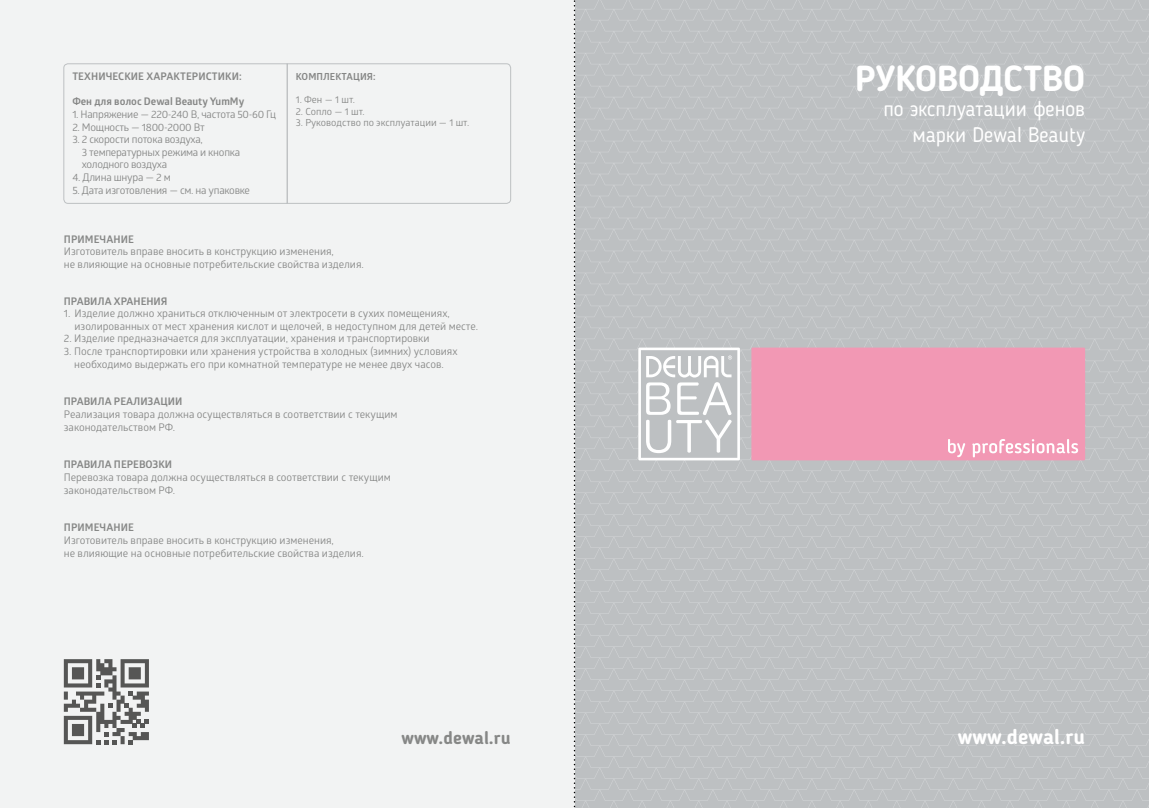
<style>
.page{position:relative;width:1149px;height:808px;background:#fff}
.page>*{position:absolute;margin:0;border:0;box-sizing:border-box;transform-origin:0 0}
.t1{font:700 36px "Blogger Sans";color:#fff}
.t2{font:21px/25.2px "Blogger Sans";color:#fff;text-align:right}
.t3{font:700 21px "Blogger Sans";color:#fff}
.t4{font:700 18px "Blogger Sans";color:#868786}
.t5{font:10.5px/12.6px "Glober";color:#868786}
.t6{font:10.5px/12.6px "Glober";letter-spacing:-.025em;color:#868786}
.t7{font:700 10.5px "Glober";letter-spacing:.01em;color:#868786}
.t8{font:9.75px "Glober";color:#868786}
.t9{font:700 9.75px "Glober";letter-spacing:.01em;color:#868786}
</style>
<div class="page">
<div style="left:575px;top:0;width:573px;height:405px;background:#bdc0c2"></div>
<svg style="left:575px;top:405px;width:573px;height:403px;background:#bec1c3"></svg>
<div style="left:0;top:0;width:574px;height:808px;background:#f2f3f3"></div>
<svg style="left:63px;top:63px;width:448px;height:141px"></svg>
<svg style="left:64px;top:659px;width:85px;height:85px"></svg>
<div style="left:751px;top:348px;width:333px;height:112px;background:#f298b4"></div>
<svg style="left:948px;top:439px;width:129px;height:18px"></svg>
<svg style="left:638px;top:348px;width:101px;height:112px"></svg>
<svg style="left:573px;top:0;width:2px;height:808px"></svg>
<p class="t7" style="left:72px;top:69px;width:171px">Технические характеристики:</p>
<p class="t7" style="left:72px;top:94px;width:173px">Фен для волос Dewal Beauty YumMy</p>
<p class="t6" style="left:72px;top:108px;width:205px">1. Напряжение — 220-240 B, частота 50-60 Гц</p>
<p class="t6" style="left:72px;top:120px;width:134px">2. Мощность — 1800-2000 Вт</p>
<p class="t6" style="left:82px;top:133px;width:160px;text-indent:-10px">3. 2 скорости потока воздуха,<br>3 температурных режима и кнопка холодного воздуха</p>
<p class="t6" style="left:72px;top:171px;width:100px">4. Длина шнура — 2 м</p>
<p class="t6" style="left:72px;top:183px;width:179px">5. Дата изготовления — см. на упаковке</p>
<p class="t9" style="left:296px;top:69px;width:81px">Комплектация:</p>
<p class="t8" style="left:296px;top:93px;width:61px">1. Фен — 1 шт.</p>
<p class="t8" style="left:296px;top:104px;width:71px">2. Сопло — 1 шт.</p>
<p class="t8" style="left:296px;top:116px;width:175px">3. Руководство по эксплуатации — 1 шт.</p>
<p class="t7" style="left:64px;top:232px;width:72px">Примечание</p>
<p class="t5" style="left:64px;top:245px;width:301px">Изготовитель вправе вносить в конструкцию изменения,<br>не влияющие на основные потребительские свойства изделия.</p>
<p class="t7" style="left:64px;top:294px;width:8px">ПРА</p>
<p class="t7" style="left:84px;top:294px;width:15px">ВИЛА</p>
<p class="t7" style="left:114px;top:294px;width:8px">ХРАНЕНИЯ</p>
<p class="t5" style="left:74px;top:307px;width:405px;text-indent:-11px">1. Изделие должно храниться отключенным от электросети в сухих помещениях, изолированных от мест хранения кислот и щелочей, в недоступном для детей месте.</p>
<p class="t5" style="left:64px;top:332px;width:367px">2. Изделие предназначается для эксплуатации, хранения и транспортировки</p>
<p class="t5" style="left:64px;top:345px;width:395px;text-align:center">3. После транспортировки или хранения устройства в холодных (зимних) условиях необходимо выдержать его при комнатной температуре не менее двух часов.</p>
<p class="t7" style="left:64px;top:394px;width:8px">ПРА</p>
<p class="t7" style="left:84px;top:394px;width:15px">ВИЛА</p>
<p class="t7" style="left:114px;top:394px;width:8px">РЕАЛИ</p>
<p class="t7" style="left:147px;top:394px;width:14px">ЗАЦИИ</p>
<p class="t5" style="left:64px;top:408px;width:335px">Реализация товара должна осуществляться в соответствии с текущим законодательством РФ.</p>
<p class="t7" style="left:64px;top:457px;width:8px">ПРА</p>
<p class="t7" style="left:84px;top:457px;width:15px">ВИЛА</p>
<p class="t7" style="left:114px;top:457px;width:7px">ПЕРЕ</p>
<p class="t7" style="left:139px;top:457px;width:27px">ВОЗКИ</p>
<p class="t5" style="left:64px;top:471px;width:328px">Перевозка товара должна осуществляться в соответствии с текущим законодательством РФ.</p>
<p class="t7" style="left:64px;top:520px;width:72px">Примечание</p>
<p class="t5" style="left:64px;top:534px;width:301px">Изготовитель вправе вносить в конструкцию изменения,<br>не влияющие на основные потребительские свойства изделия.</p>
<h3 class="t4" style="left:401px;top:727px;width:110px">www.dewal.ru</h3>
<h1 class="t1" style="left:855px;top:57px;width:231px">РУКОВОДСТВО</h1>
<h2 class="t2" style="left:883px;top:96px;width:203px">по эксплуатации фенов марки Dewal Beauty</h2>
<h2 class="t3" style="left:957px;top:724px;width:129px">www.dewal.ru</h2>
</div>
